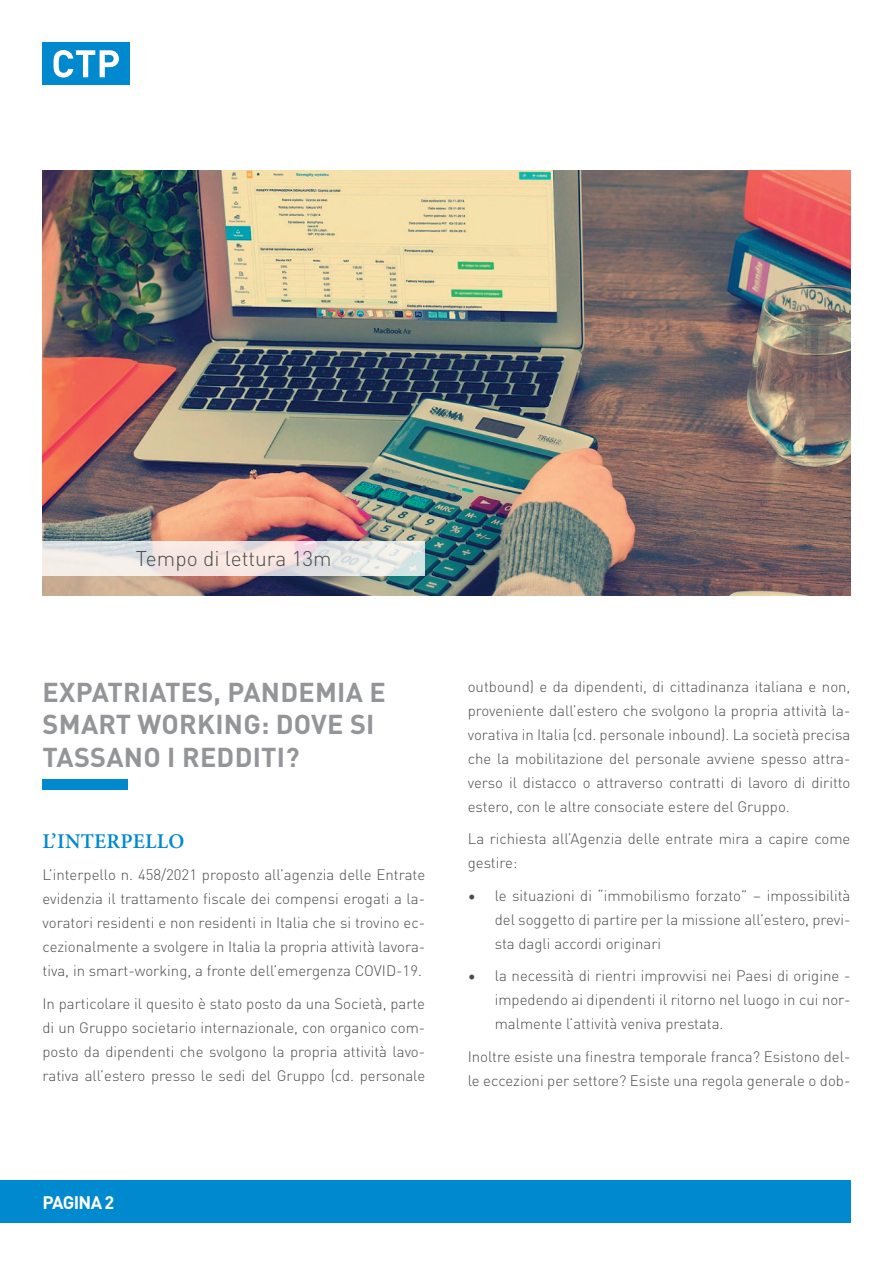
<style>
.page{position:relative;width:893px;height:1263px;background:#fff}
.page>*{position:absolute;margin:0;border:0;box-sizing:border-box;transform-origin:0 0}
.t1{font:700 27px/32.4px "DINOT";letter-spacing:.01em;color:#939598}
.t2{font:300 21px "DINOT";color:#4b4c4d}
.t3{font:600 21px "Minion Pro";letter-spacing:.01em;color:#0089cf}
.t4{font:700 18px "DINOT";letter-spacing:-.04em;color:#fff}
.t5{font:300 15px/24px "DINOT";color:#4b4c4d;text-align:justify}
</style>
<div class="page">
<div style="left:0;top:1180px;width:850px;height:43px;background:#0089cf"></div>
<div style="left:43px;top:43px;width:87px;height:42px;background:#0089cf"></div>
<svg style="left:54px;top:50px;width:65px;height:28px"></svg>
<img style="left:43px;top:170px;width:807px;height:425px">
<svg style="left:43px;top:541px;width:382px;height:34px;background:#ebe5e3"></svg>
<div style="left:43px;top:779px;width:85px;height:11px;background:#0089cf"></div>
<h2 class="t2" style="left:136px;top:543px;width:197px">Tempo di lettura 13m</h2>
<h1 class="t1" style="left:43px;top:673px;width:345px">EXPATRIATES, PANDEMIA E<br>SMART WORKING: DOVE SI<br>TASSANO I REDDITI?</h1>
<h2 class="t3" style="left:43px;top:826px;width:143px">L’INTERPELLO</h2>
<p class="t5" style="left:43px;top:861px;width:384px">L’interpello n. 458/2021 proposto all’agenzia delle Entrate evidenzia il trattamento fiscale dei compensi erogati a la&shy;voratori residenti e non residenti in Italia che si trovino ec&shy;cezionalmente a svolgere in Italia la propria attività lavora&shy;tiva, in smart-working, a fronte dell’emergenza COVID-19.</p>
<p class="t5" style="left:43px;top:990px;width:384px">In particolare il quesito è stato posto da una Società, parte di un Gruppo societario internazionale, con organico com&shy;posto da dipendenti che svolgono la propria attività lavo&shy;rativa all’estero presso le sedi del Gruppo (cd. personale</p>
<p class="t4" style="left:43px;top:1188px;width:73px">PAGINA 2</p>
<p class="t5" style="left:468px;top:673px;width:384px">outbound) e da dipendenti, di cittadinanza italiana e non, proveniente dall’estero che svolgono la propria attività la&shy;vorativa in Italia (cd. personale inbound). La società precisa che la mobilitazione del personale avviene spesso attra&shy;verso il distacco o attraverso contratti di lavoro di diritto estero, con le altre consociate estere del Gruppo.</p>
<p class="t5" style="left:468px;top:826px;width:384px">La richiesta all’Agenzia delle entrate mira a capire come gestire:</p>
<p class="t5" style="left:495px;top:882px;width:357px;text-indent:-27px">• le situazioni di “immobilismo forzato” – impossibilità del soggetto di partire per la missione all’estero, previ&shy;sta dagli accordi originari</p>
<p class="t5" style="left:495px;top:963px;width:357px;text-indent:-27px">• la necessità di rientri improvvisi nei Paesi di origine - impedendo ai dipendenti il ritorno nel luogo in cui nor&shy;malmente l’attività veniva prestata.</p>
<p class="t5" style="left:468px;top:1043px;width:384px">Inoltre esiste una finestra temporale franca? Esistono del&shy;le eccezioni per settore? Esiste una regola generale o dob-</p>
</div>
